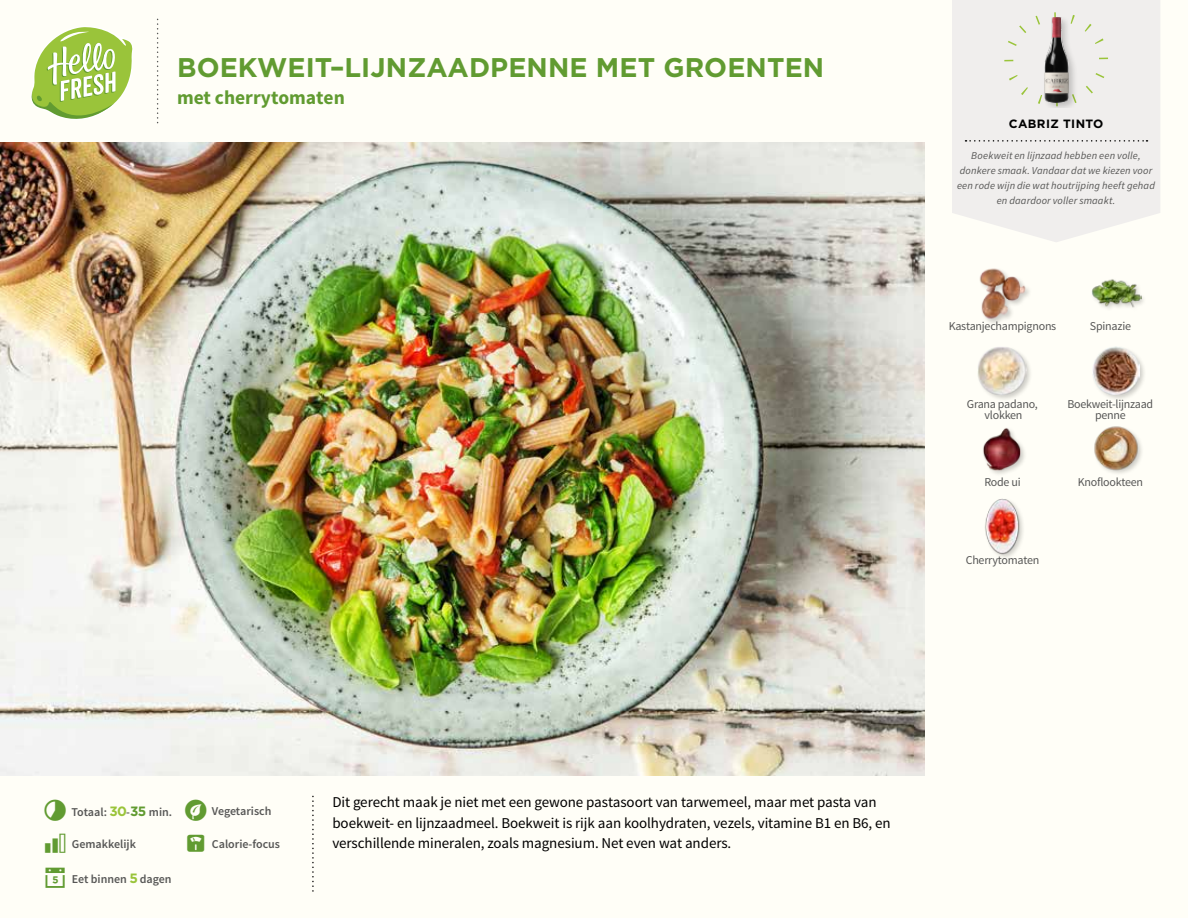
<style>
.page{position:relative;width:1188px;height:918px;background:#fffef7}
.page>*{position:absolute;margin:0;border:0;box-sizing:border-box;transform-origin:0 0}
.t1{font:700 27px "Gotham";letter-spacing:.005em;color:#619b31}
.t2{font:700 19.5px "Source Sans Pro";color:#619b31}
.t3{font:15px/20.5px "Source Sans Pro";letter-spacing:-.005em;color:#000}
.t4{font:12px/10.5px "Source Sans Pro";letter-spacing:-.02em;color:#575756;text-align:center}
.t5{font:600 12px "Source Sans Pro";color:#575756}
.t6{font:700 12px "Gotham";letter-spacing:.03em;color:#000}
.t7{font:italic 10.5px/14.7px "Source Sans Pro";letter-spacing:.015em;color:#575756;text-align:center}
.s1{font-family:"Gotham";font-weight:700;font-size:13.5px;color:#9ac43a}
.s2{font-family:"Gotham";font-weight:700;font-size:13.5px;color:#619b31}
</style>
<div class="page">
<svg style="left:31px;top:27px;width:102px;height:92px"></svg>
<img style="left:0;top:142px;width:925px;height:634px">
<div style="left:952px;top:0;width:208px;height:242px;background:#f0eeed"></div>
<svg style="left:966px;top:140px;width:182px;height:2px"></svg>
<div style="left:1004px;top:12px;width:104px;height:94px;border:9px dashed #9ac43a;border-radius:50%"></div>
<div style="left:1043px;top:15px;width:35px;height:93px;background:#000;opacity:.2"></div>
<img style="left:1045px;top:18px;width:23px;height:84px">
<img style="left:1094px;top:426px;width:48px;height:48px">
<img style="left:983px;top:428px;width:42px;height:46px">
<div style="left:1090px;top:278px;width:57px;height:36px;background:#000;opacity:.2"></div>
<img style="left:1091px;top:278px;width:50px;height:36px">
<img style="left:979px;top:268px;width:50px;height:54px">
<div style="left:1091px;top:345px;width:56px;height:57px;background:#000;opacity:.2"></div>
<img style="left:1092px;top:347px;width:48px;height:47px">
<div style="left:976px;top:346px;width:57px;height:56px;background:#000;opacity:.2"></div>
<img style="left:977px;top:346px;width:50px;height:50px">
<div style="left:984px;top:497px;width:42px;height:64px;background:#000;opacity:.2"></div>
<img style="left:984px;top:498px;width:42px;height:57px">
<h1 class="t1" style="left:177px;top:50px;width:649px">BOEKWEIT–LIJNZAADPENNE MET GROENTEN</h1>
<h2 class="t2" style="left:177px;top:85px;width:169px">met cherrytomaten</h2>
<p class="t6" style="left:1009px;top:116px;width:96px">CABRIZ TINTO</p>
<p class="t7" style="left:957px;top:149px;width:199px">Boekweit en lijnzaad hebben een volle, donkere smaak. Vandaar dat we kiezen voor een rode wijn die wat houtrijping heeft gehad en daardoor voller smaakt.</p>
<p class="t4" style="left:949px;top:321px;width:109px">Kastanjechampignons</p>
<p class="t4" style="left:1090px;top:321px;width:43px">Spinazie</p>
<p class="t4" style="left:967px;top:399px;width:72px">Grana padano, vlokken</p>
<p class="t4" style="left:1067px;top:399px;width:87px">Boekweit-lijnzaad penne</p>
<p class="t4" style="left:984px;top:477px;width:38px">Rode ui</p>
<p class="t4" style="left:1078px;top:477px;width:67px">Knoflookteen</p>
<p class="t4" style="left:966px;top:555px;width:75px">Cherrytomaten</p>
<p class="t3" style="left:332px;top:792px;width:560px">Dit gerecht maak je niet met een gewone pastasoort van tarwemeel, maar met pasta van boekweit- en lijnzaadmeel. Boekweit is rijk aan koolhydraten, vezels, vitamine B1 en B6, en</p>
<p class="t5" style="left:71px;top:804px;width:102px">Totaal: <span class="s1">30</span>-<span class="s2">35</span> min.</p>
<p class="t5" style="left:212px;top:804px;width:61px">Vegetarisch</p>
<p class="t5" style="left:212px;top:837px;width:70px">Calorie-focus</p>
<p class="t5" style="left:72px;top:837px;width:66px">Gemakkelijk</p>
<p class="t3" style="left:332px;top:833px;width:400px">verschillende mineralen, zoals magnesium. Net even wat anders.</p>
<p class="t5" style="left:72px;top:871px;width:101px">Eet binnen <span class="s1">5</span> dagen</p>
</div>
